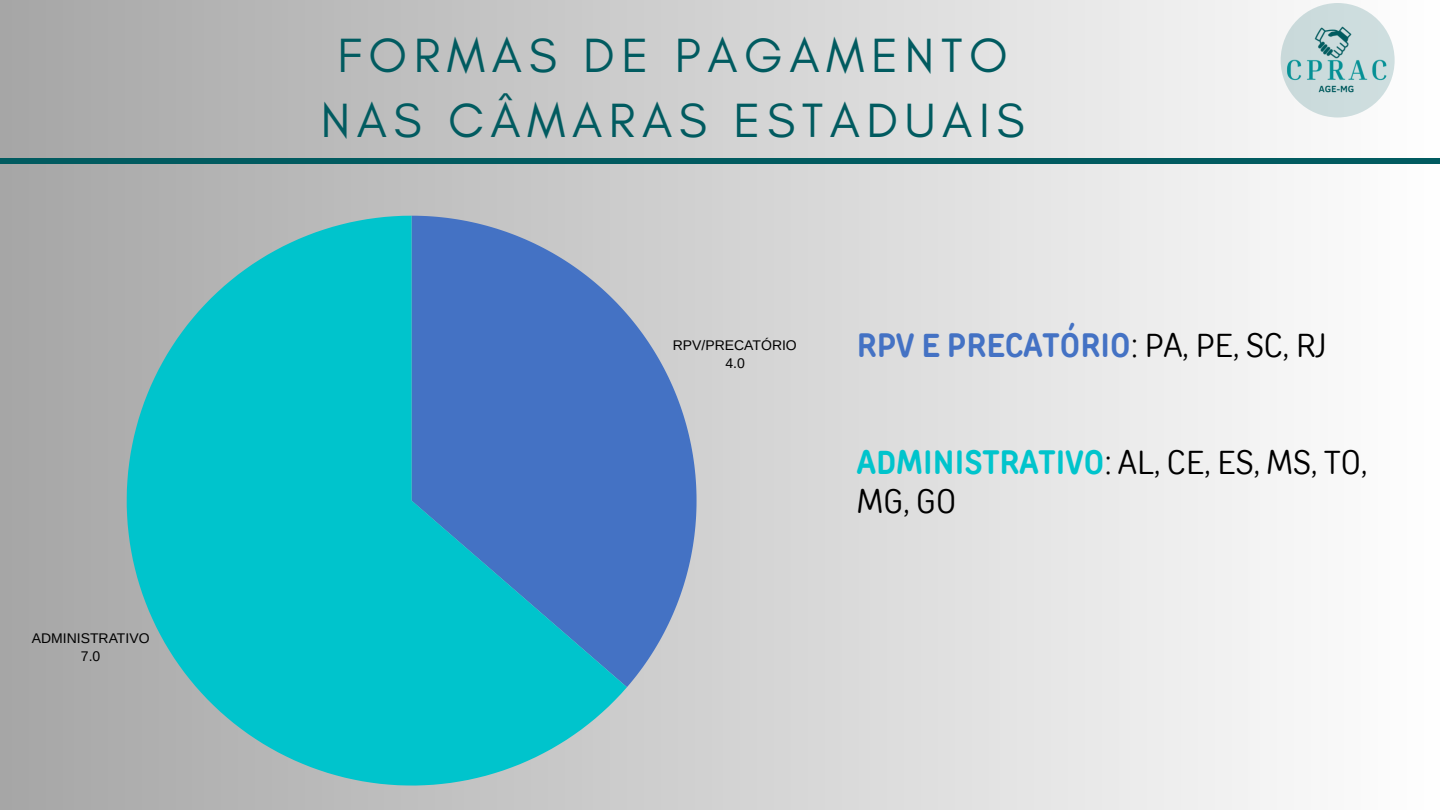
<style>
.page{position:relative;width:1440px;height:810px;background:#fff}
.page>*{position:absolute;margin:0;border:0;box-sizing:border-box;transform-origin:0 0}
.t1{font:49px/65.2px "Glacial Indifference";letter-spacing:.135em;color:#015b60;text-align:center}
.t2{font:33px/39px "TT Rounds Condensed";letter-spacing:.01em;color:#000}
.t3{font:700 33px "TT Rounds Condensed";letter-spacing:.01em;color:#4472c4}
.t4{font:14px/18.4px "Arimo";color:#000;text-align:center}
.s1{font-weight:400;color:#000}
.s2{font-weight:700;color:#00c4cc}
</style>
<div class="page">
<div style="left:0;top:0;width:1440px;height:810px;background:linear-gradient(to right,#a6a6a6,#fefefe)"></div>
<div style="left:0;top:158px;width:1440px;height:6px;background:#015b60"></div>
<div style="left:1281px;top:3px;width:114px;height:115px;background:#ccdcdd;border-radius:50%"></div>
<img style="left:1280px;top:27px;width:115px;height:67px">
<svg style="left:627px;top:216px;width:70px;height:471px;background:#839cc9"></svg>
<svg style="left:127px;top:216px;width:500px;height:570px;background:#30acc6"></svg>
<p class="t4" style="left:32px;top:629px;width:119px">ADMINISTRATIVO<br>7.0</p>
<h1 class="t1" style="left:321px;top:22px;width:705px">FORMAS DE PAGAMENTO<br>NAS CÂMARAS ESTADUAIS</h1>
<p class="t4" style="left:673px;top:336px;width:126px">RPV/PRECATÓRIO<br>4.0</p>
<p class="t3" style="left:857px;top:326px;width:472px">RPV E PRECATÓRIO<span class="s1">: PA, PE, SC, RJ</span></p>
<p class="t2" style="left:857px;top:443px;width:512px"><span class="s2">ADMINISTRATIVO</span>: AL, CE, ES, MS, TO,<br>MG, GO</p>
</div>
